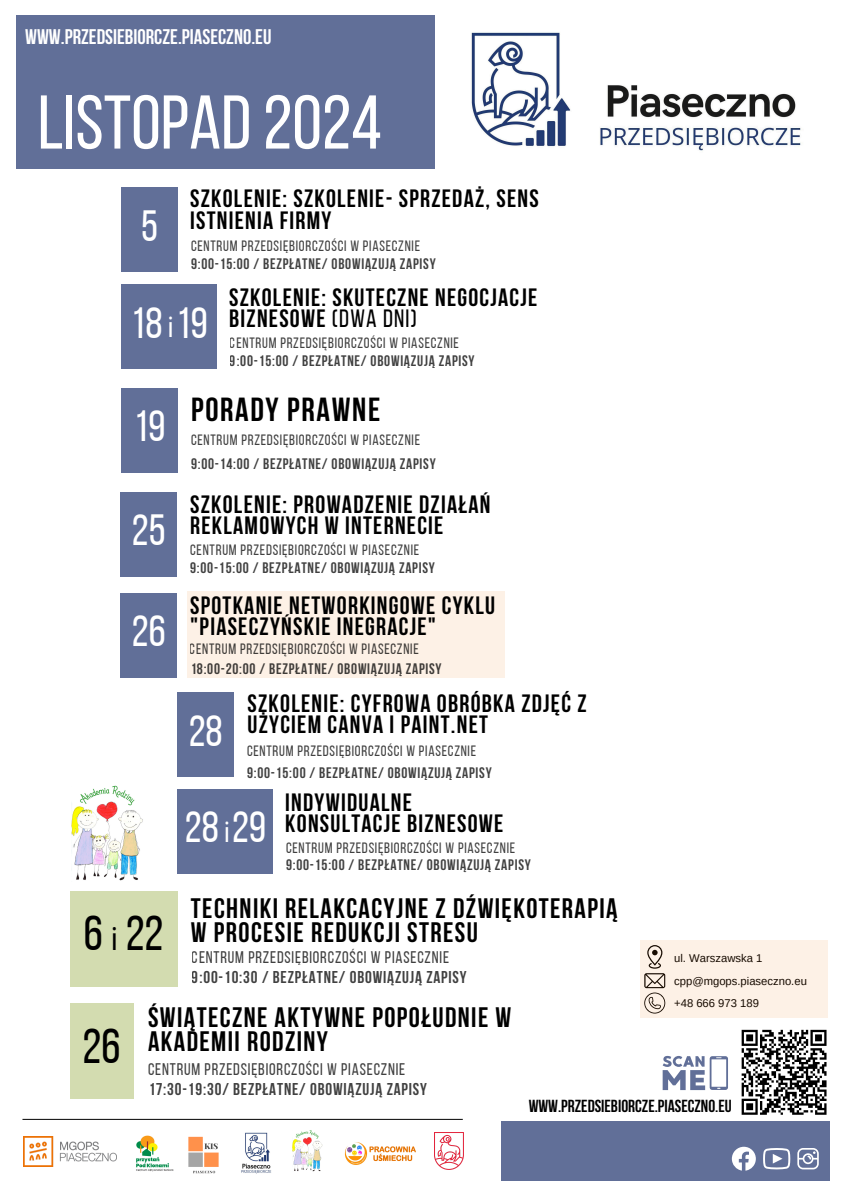
<style>
.page{position:relative;width:842px;height:1193px;background:#fff}
.page>*{position:absolute;margin:0;border:0;box-sizing:border-box;transform-origin:0 0}
.t1{font:75.9px "Bebas Neue";color:#fff}
.t2{font:49px "Bebas Neue";color:#000}
.t3{font:43.6px "Bebas Neue";color:#fff}
.t4{font:700 33.25px "Bebas Neue";letter-spacing:.05em;color:#000}
.t5{font:31.4px "Open Sans";color:#000}
.t6{font:700 28.05px/24px "Bebas Neue";letter-spacing:.05em;color:#000}
.t7{font:27.95px "Open Sans";color:#fff}
.t8{font:700 24.95px/21.4px "Bebas Neue";letter-spacing:.05em;color:#000}
.t9{font:700 21.05px "Bebas Neue";color:#fff}
.t10{font:700 17.4px "Bebas Neue";color:#000}
.t11{font:700 17.05px "Bebas Neue";letter-spacing:.05em;color:#000}
.t12{font:16.8px "Bebas Neue";letter-spacing:.05em;color:#000}
.t13{font:700 15.15px "Bebas Neue";letter-spacing:.05em;color:#000}
.t14{font:14.95px "Bebas Neue";letter-spacing:.05em;color:#000}
.t15{font:11.25px "Arimo";color:#000}
.s1{font-weight:400}
</style>
<div class="page">
<div style="left:16px;top:15px;width:418px;height:154px;background:#616f98"></div>
<div style="left:121px;top:187px;width:57px;height:85px;background:#616f98"></div>
<div style="left:121px;top:388px;width:57px;height:84px;background:#616f98"></div>
<div style="left:121px;top:492px;width:56px;height:84px;background:#616f98"></div>
<div style="left:121px;top:592px;width:56px;height:85px;background:#616f98"></div>
<div style="left:70px;top:1003px;width:63px;height:95px;background:#d3dcb0"></div>
<div style="left:177px;top:692px;width:57px;height:85px;background:#616f98"></div>
<div style="left:70px;top:890px;width:107px;height:95px;background:#d3dcb0"></div>
<div style="left:121px;top:284px;width:96px;height:85px;background:#616f98"></div>
<div style="left:178px;top:789px;width:95px;height:84px;background:#616f98"></div>
<hr style="left:22px;top:1118px;width:441px;height:1px;background:#000">
<div style="left:502px;top:1120px;width:328px;height:59px;background:#616f98"></div>
<svg style="left:732px;top:1146px;width:24px;height:24px"></svg>
<svg style="left:797px;top:1148px;width:22px;height:21px"></svg>
<svg style="left:763px;top:1148px;width:27px;height:21px"></svg>
<img style="left:24px;top:1136px;width:92px;height:29px">
<img style="left:136px;top:1135px;width:38px;height:36px">
<img style="left:188px;top:1136px;width:31px;height:38px">
<img style="left:241px;top:1132px;width:30px;height:42px">
<img style="left:292px;top:1130px;width:31px;height:40px">
<img style="left:435px;top:1132px;width:29px;height:37px">
<img style="left:344px;top:1142px;width:72px;height:23px">
<div style="left:187px;top:591px;width:318px;height:86px;background:#fdf1e6"></div>
<svg style="left:663px;top:1055px;width:65px;height:34px"></svg>
<img style="left:471px;top:32px;width:100px;height:115px">
<img style="left:600px;top:85px;width:201px;height:66px">
<svg style="left:741px;top:1029px;width:86px;height:86px"></svg>
<div style="left:640px;top:939px;width:187px;height:77px;background:#fdf1e6"></div>
<img style="left:72px;top:785px;width:71px;height:95px">
<p class="t9" style="left:25px;top:29px;width:248px">WWW.PRZEDSIEBIORCZE.PIASECZNO.EU</p>
<p class="t1" style="left:38px;top:92px;width:345px">LISTOPAD2024</p>
<p class="t3" style="left:141px;top:208px;width:18px">5</p>
<p class="t8" style="left:190px;top:190px;width:350px">SZKOLENIE: SZKOLENIE- SPRZEDAŻ, SENS<br>ISTNIENIA FIRMY</p>
<p class="t14" style="left:191px;top:239px;width:231px">CENTRUM PRZEDSIĘBIORCZOŚCI W PIASECZNIE</p>
<p class="t13" style="left:191px;top:257px;width:246px">9:00-15:00 / BEZPŁATNE/ OBOWIĄZUJĄ ZAPISY</p>
<p class="t3" style="left:131px;top:305px;width:79px">18 19</p>
<p class="t7" style="left:167px;top:307px;width:9px">i</p>
<p class="t8" style="left:229px;top:289px;width:310px">SZKOLENIE: SKUTECZNE NEGOCJACJE<br>BIZNESOWE <span class="s1">(DWA DNI)</span></p>
<p class="t14" style="left:230px;top:337px;width:231px">CENTRUM PRZEDSIĘBIORCZOŚCI W PIASECZNIE</p>
<p class="t13" style="left:230px;top:354px;width:246px">9:00-15:00 / BEZPŁATNE/ OBOWIĄZUJĄ ZAPISY</p>
<p class="t3" style="left:134px;top:408px;width:33px">19</p>
<p class="t3" style="left:132px;top:512px;width:35px">25</p>
<h2 class="t3" style="left:132px;top:613px;width:35px">26</h2>
<p class="t2" style="left:84px;top:913px;width:81px">6 22</p>
<h2 class="t5" style="left:110px;top:916px;width:9px">i</h2>
<h2 class="t4" style="left:191px;top:396px;width:191px">PORADY PRAWNE</h2>
<p class="t14" style="left:191px;top:434px;width:231px">CENTRUM PRZEDSIĘBIORCZOŚCI W PIASECZNIE</p>
<p class="t13" style="left:191px;top:457px;width:246px">9:00-14:00 / BEZPŁATNE/ OBOWIĄZUJĄ ZAPISY</p>
<p class="t8" style="left:190px;top:496px;width:302px">SZKOLENIE: PROWADZENIE DZIAŁAŃ<br>REKLAMOWYCH W INTERNECIE</p>
<p class="t14" style="left:190px;top:544px;width:231px">CENTRUM PRZEDSIĘBIORCZOŚCI W PIASECZNIE</p>
<p class="t13" style="left:190px;top:561px;width:246px">9:00-15:00 / BEZPŁATNE/ OBOWIĄZUJĄ ZAPISY</p>
<p class="t8" style="left:190px;top:596px;width:306px">SPOTKANIE NETWORKINGOWE CYKLU "PIASECZYŃSKIE INEGRACJE"</p>
<p class="t14" style="left:190px;top:643px;width:231px">CENTRUM PRZEDSIĘBIORCZOŚCI W PIASECZNIE</p>
<p class="t13" style="left:190px;top:662px;width:253px">18:00-20:00 / BEZPŁATNE/ OBOWIĄZUJĄ ZAPISY</p>
<p class="t3" style="left:189px;top:712px;width:35px">28</p>
<p class="t8" style="left:248px;top:695px;width:340px">SZKOLENIE: CYFROWA OBRÓBKA ZDJĘĆ Z<br>UŻYCIEM CANVA I PAINT.NET</p>
<p class="t14" style="left:247px;top:744px;width:231px">CENTRUM PRZEDSIĘBIORCZOŚCI W PIASECZNIE</p>
<p class="t13" style="left:247px;top:766px;width:246px">9:00-15:00 / BEZPŁATNE/ OBOWIĄZUJĄ ZAPISY</p>
<p class="t3" style="left:185px;top:809px;width:83px">28 29</p>
<p class="t7" style="left:223px;top:812px;width:9px">i</p>
<p class="t8" style="left:285px;top:793px;width:128px">INDYWIDUALNE</p>
<p class="t8" style="left:285px;top:814px;width:220px">KONSULTACJE BIZNESOWE</p>
<p class="t14" style="left:286px;top:841px;width:231px">CENTRUM PRZEDSIĘBIORCZOŚCI W PIASECZNIE</p>
<p class="t13" style="left:286px;top:858px;width:246px">9:00-15:00 / BEZPŁATNE/ OBOWIĄZUJĄ ZAPISY</p>
<p class="t6" style="left:191px;top:898px;width:428px">TECHNIKI RELAKCACYJNE Z DŹWIĘKOTERAPIĄ<br>W PROCESIE REDUKCJI STRESU</p>
<p class="t12" style="left:192px;top:949px;width:259px">CENTRUM PRZEDSIĘBIORCZOŚCI W PIASECZNIE</p>
<p class="t15" style="left:674px;top:951px;width:90px">ul. Warszawska 1</p>
<p class="t2" style="left:83px;top:1026px;width:40px">26</p>
<p class="t11" style="left:192px;top:969px;width:276px">9:00-10:30 / BEZPŁATNE/ OBOWIĄZUJĄ ZAPISY</p>
<p class="t15" style="left:674px;top:974px;width:134px">cpp@mgops.piaseczno.eu</p>
<p class="t15" style="left:674px;top:996px;width:86px">+48 666 973 189</p>
<p class="t6" style="left:148px;top:1007px;width:365px">ŚWIĄTECZNE AKTYWNE POPOŁUDNIE W<br>AKADEMII RODZINY</p>
<p class="t12" style="left:148px;top:1061px;width:259px">CENTRUM PRZEDSIĘBIORCZOŚCI W PIASECZNIE</p>
<p class="t11" style="left:148px;top:1081px;width:280px">17:30-19:30/ BEZPŁATNE/ OBOWIĄZUJĄ ZAPISY</p>
<p class="t10" style="left:529px;top:1098px;width:205px">WWW.PRZEDSIEBIORCZE.PIASECZNO.EU</p>
</div>
